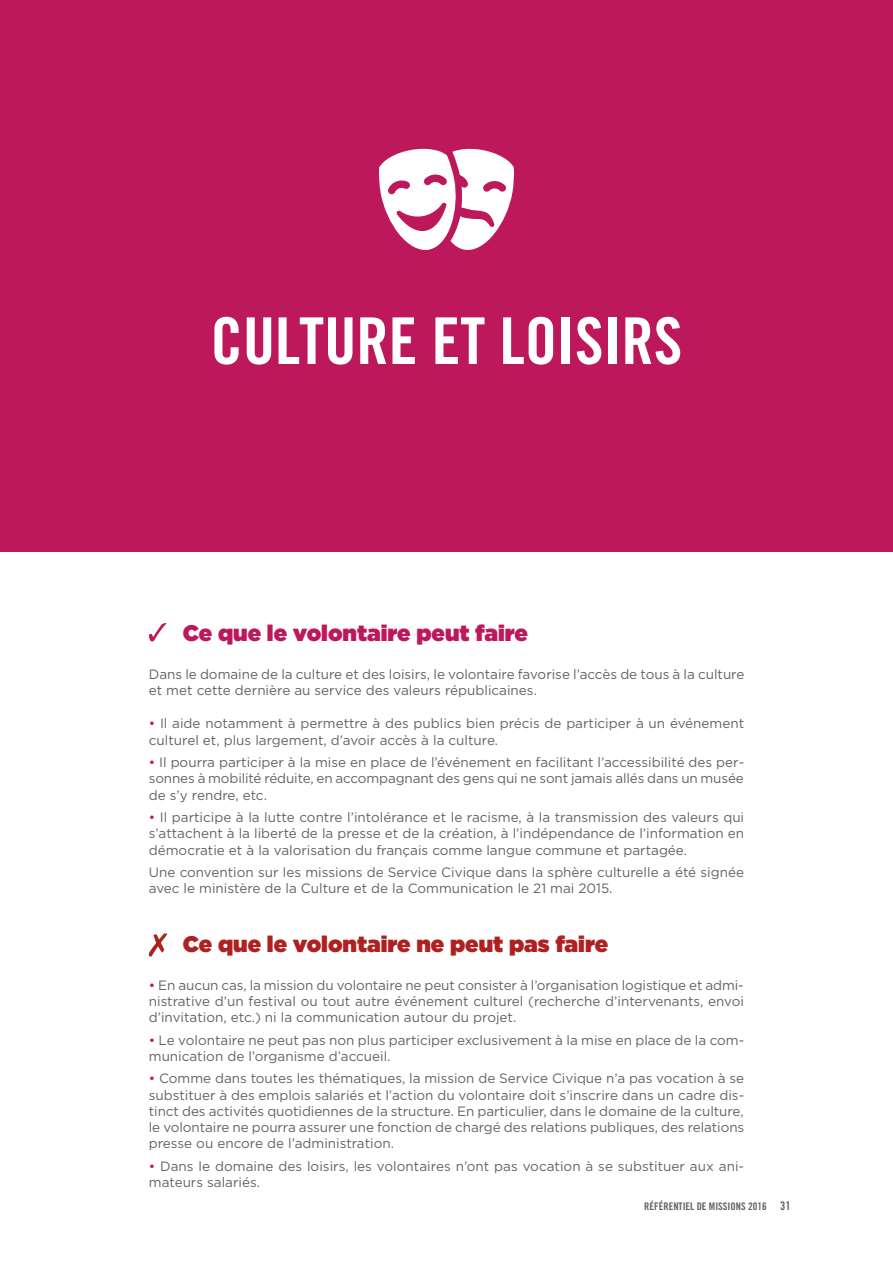
<style>
.page{position:relative;width:893px;height:1263px;background:#fff}
.page>*{position:absolute;margin:0;border:0;box-sizing:border-box;transform-origin:0 0}
.t1{font:64.5px "Trade Gothic Bold Cond Twenty";color:#fff}
.t2{font:900 22.5px "Gotham";color:#ae2120}
.t3{font:900 22.5px "Gotham";color:#be185c}
.t4{font:13.5px/16.2px "Gotham";color:#646363}
.t5{font:10.5px "Trade Gothic Bold Cond Twenty";color:#646363}
.s1{color:#be185c}
.s2{font-size:12px}
</style>
<div class="page">
<div style="left:0;top:0;width:893px;height:551px;background:#be185c"></div>
<svg style="left:149px;top:623px;width:17px;height:18px"></svg>
<svg style="left:149px;top:933px;width:18px;height:24px"></svg>
<svg style="left:379px;top:148px;width:135px;height:102px"></svg>
<h1 class="t1" style="left:211px;top:302px;width:473px">CULTURE ET LOISIRS</h1>
<h2 class="t3" style="left:183px;top:617px;width:347px">Ce que le volontaire peut faire</h2>
<p class="t4" style="left:149px;top:666px;width:597px">Dans le domaine de la culture et des loisirs, le volontaire favorise l’accès de tous à la culture et met cette dernière au service des valeurs républicaines.</p>
<p class="t4" style="left:149px;top:715px;width:597px"><span class="s1">•</span> Il aide notamment à permettre à des publics bien précis de participer à un événement culturel et, plus largement, d’avoir accès à la culture.</p>
<p class="t4" style="left:149px;top:754px;width:597px;text-align:justify"><span class="s1">•</span> Il pourra participer à la mise en place de l’événement en facilitant l’accessibilité des per&shy;sonnes à mobilité réduite, en accompagnant des gens qui ne sont jamais allés dans un musée de s’y rendre, etc.</p>
<p class="t4" style="left:149px;top:809px;width:597px;text-align:justify"><span class="s1">•</span> Il participe à la lutte contre l’intolérance et le racisme, à la transmission des valeurs qui s’attachent à la liberté de la presse et de la création, à l’indépendance de l’information en démocratie et à la valorisation du français comme langue commune et partagée.</p>
<p class="t4" style="left:149px;top:864px;width:597px">Une convention sur les missions de Service Civique dans la sphère culturelle a été signée avec le ministère de la Culture et de la Communication le 21 mai 2015.</p>
<h2 class="t2" style="left:183px;top:928px;width:427px">Ce que le volontaire ne peut pas faire</h2>
<p class="t4" style="left:149px;top:976px;width:597px;text-align:justify"><span class="s1">•</span> En aucun cas, la mission du volontaire ne peut consister à l’organisation logistique et admi&shy;nistrative d’un festival ou tout autre événement culturel (recherche d’intervenants, envoi d’invitation, etc.) ni la communication autour du projet.</p>
<p class="t4" style="left:149px;top:1031px;width:597px"><span class="s1">•</span> Le volontaire ne peut pas non plus participer exclusivement à la mise en place de la com&shy;munication de l’organisme d’accueil.</p>
<p class="t4" style="left:149px;top:1070px;width:597px;text-align:justify"><span class="s1">•</span> Comme dans toutes les thématiques, la mission de Service Civique n’a pas vocation à se substituer à des emplois salariés et l’action du volontaire doit s’inscrire dans un cadre dis&shy;tinct des activités quotidiennes de la structure. En particulier, dans le domaine de la culture, le volontaire ne pourra assurer une fonction de chargé des relations publiques, des relations presse ou encore de l’administration.</p>
<p class="t4" style="left:149px;top:1158px;width:597px"><span class="s1">•</span> Dans le domaine des loisirs, les volontaires n’ont pas vocation à se substituer aux ani&shy;mateurs salariés.</p>
<p class="t5" style="left:644px;top:1200px;width:148px">RÉFÉRENTIEL DE MISSIONS 2016 <span class="s2">31</span></p>
</div>
